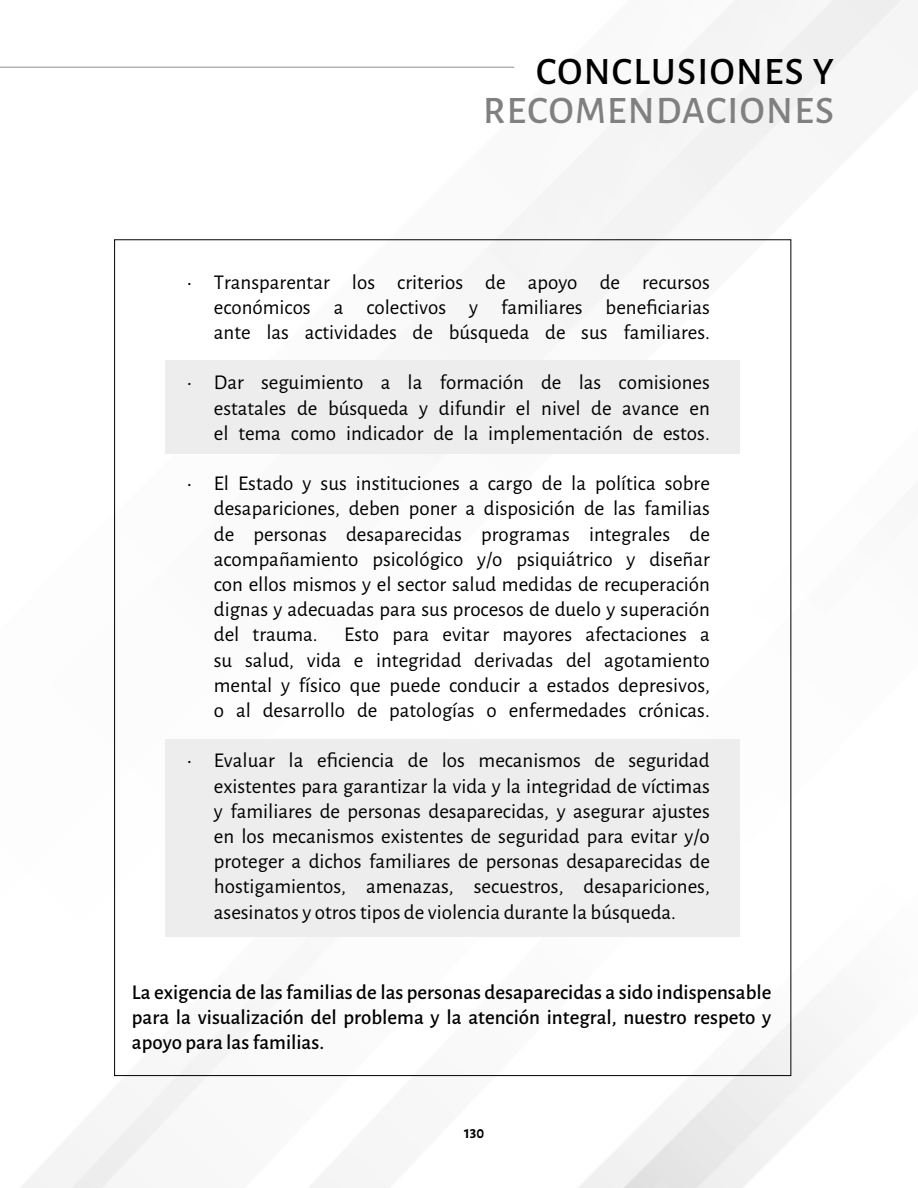
<style>
.page{position:relative;width:918px;height:1188px;background:#fff}
.page>*{position:absolute;margin:0;border:0;box-sizing:border-box;transform-origin:0 0}
.t1{font:500 39px "Alegreya Sans SC";letter-spacing:.035em;color:#808080}
.t2{font:500 39px "Alegreya Sans SC";letter-spacing:.035em;color:#000}
.t3{font:21px/25.2px "Alegreya Sans";color:#000;text-align:justify}
.t4{font:500 21px/25.2px "Alegreya Sans";color:#000;text-align:justify}
.t5{font:700 15px "Alegreya Sans";color:#000}
</style>
<div class="page">
<div style="left:166px;top:361px;width:574px;height:93px;background:#ededed"></div>
<div style="left:166px;top:739px;width:574px;height:198px;background:#ededed"></div>
<hr style="left:0;top:67px;width:514px;height:1px;background:#b3b3b3">
<p class="t2" style="left:536px;top:44px;width:299px">CONCLUSIONES Y</p>
<p class="t1" style="left:483px;top:83px;width:352px">RECOMENDACIONES</p>
<p class="t3" style="left:214px;top:268px;width:498px;text-indent:-27px">• Transparentar los criterios de apoyo de recursos económicos a colectivos y familiares beneficiarias ante las actividades de búsqueda de sus familiares.</p>
<p class="t3" style="left:214px;top:369px;width:498px;text-indent:-27px">• Dar seguimiento a la formación de las comisiones estatales de búsqueda y difundir el nivel de avance en el tema como indicador de la implementación de estos.</p>
<p class="t3" style="left:214px;top:470px;width:498px;text-indent:-27px">• El Estado y sus instituciones a cargo de la política sobre desapariciones, deben poner a disposición de las familias de personas desaparecidas programas integrales de acompañamiento psicológico y/o psiquiátrico y diseñar con ellos mismos y el sector salud medidas de recuperación dignas y adecuadas para sus procesos de duelo y superación del trauma.</p>
<p class="t3" style="left:214px;top:621px;width:498px;text-indent:130px">Esto para evitar mayores afectaciones a su salud, vida e integridad derivadas del agotamiento mental y físico que puede conducir a estados depresivos, o al desarrollo de patologías o enfermedades crónicas.</p>
<p class="t3" style="left:214px;top:747px;width:498px;text-indent:-27px">• Evaluar la eficiencia de los mecanismos de seguridad existentes para garantizar la vida y la integridad de víctimas y familiares de personas desaparecidas, y asegurar ajustes en los mecanismos existentes de seguridad para evitar y/o proteger a dichos familiares de personas desaparecidas de hostigamientos, amenazas, secuestros, desapariciones, asesinatos y otros tipos de violencia durante la búsqueda.</p>
<p class="t4" style="left:132px;top:978px;width:641px">La exigencia de las familias de las personas desaparecidas a sido indispensable para la visualización del problema y la atención integral, nuestro respeto y apoyo para las familias.</p>
<p class="t5" style="left:464px;top:1123px;width:22px">130</p>
</div>
